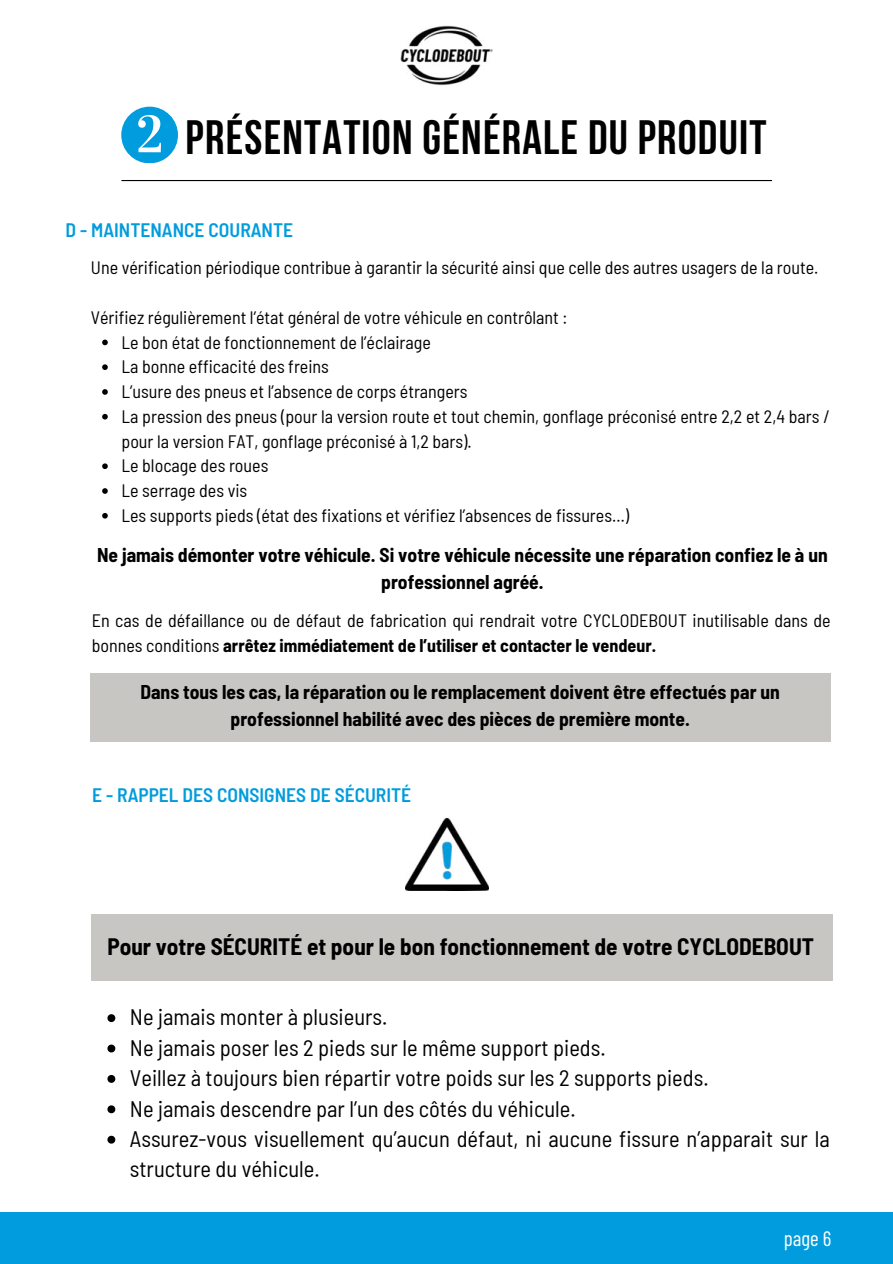
<style>
.page{position:relative;width:893px;height:1264px;background:#fff}
.page>*{position:absolute;margin:0;border:0;box-sizing:border-box;transform-origin:0 0}
.t1{font:700 48px "Bebas Neue";letter-spacing:.025em;color:#000}
.t2{font:700 semi-condensed 23.25px "Barlow";color:#000}
.t3{font:semi-condensed 22.5px/30.3px "Barlow";color:#000}
.t4{font:21px "Barlow Condensed";color:#fff}
.t5{font:700 semi-condensed 19.5px/27px "Barlow";color:#000;text-align:center}
.t6{font:600 semi-condensed 19.5px "Barlow";color:#009cdd}
.t7{font:semi-condensed 18px/24.8px "Barlow";color:#000}
.s1{font-weight:700}
</style>
<div class="page">
<div style="left:0;top:1212px;width:892px;height:51px;background:#009cdd"></div>
<img style="left:400px;top:25px;width:93px;height:61px">
<hr style="left:122px;top:180px;width:649px;height:1px;background:#000">
<svg style="left:121px;top:107px;width:56px;height:56px"></svg>
<div style="left:90px;top:673px;width:740px;height:69px;background:#c7c6c2"></div>
<div style="left:91px;top:914px;width:741px;height:66px;background:#c7c6c2"></div>
<img style="left:406px;top:818px;width:82px;height:72px">
<svg style="left:102px;top:339px;width:6px;height:6px"></svg>
<svg style="left:102px;top:364px;width:6px;height:6px"></svg>
<svg style="left:102px;top:389px;width:6px;height:6px"></svg>
<svg style="left:102px;top:414px;width:6px;height:5px"></svg>
<svg style="left:102px;top:463px;width:6px;height:6px"></svg>
<svg style="left:102px;top:488px;width:6px;height:6px"></svg>
<svg style="left:102px;top:513px;width:6px;height:5px"></svg>
<svg style="left:107px;top:1014px;width:8px;height:8px"></svg>
<svg style="left:107px;top:1044px;width:8px;height:8px"></svg>
<svg style="left:107px;top:1075px;width:8px;height:7px"></svg>
<svg style="left:107px;top:1105px;width:8px;height:8px"></svg>
<svg style="left:107px;top:1135px;width:8px;height:8px"></svg>
<h1 class="t1" style="left:186px;top:111px;width:582px">PRÉSENTATION GÉNÉRALE DU PRODUIT</h1>
<p class="t6" style="left:66px;top:215px;width:229px">D - MAINTENANCE COURANTE</p>
<p class="t7" style="left:91px;top:254px;width:729px">Une vérification périodique contribue à garantir la sécurité ainsi que celle des autres usagers de la route.</p>
<p class="t7" style="left:121px;top:304px;width:709px;text-indent:-31px">Vérifiez régulièrement l’état général de votre véhicule en contrôlant :<br>Le bon état de fonctionnement de l’éclairage<br>La bonne efficacité des freins<br>L’usure des pneus et l’absence de corps étrangers<br>La pression des pneus (pour la version route et tout chemin, gonflage préconisé entre 2,2 et 2,4 bars / pour la version FAT, gonflage préconisé à 1,2 bars).<br>Le blocage des roues<br>Le serrage des vis<br>Les supports pieds (état des fixations et vérifiez l’absences de fissures…)</p>
<p class="t5" style="left:97px;top:540px;width:732px">Ne jamais démonter votre véhicule. Si votre véhicule nécessite une réparation confiez le à un professionnel agréé.</p>
<p class="t7" style="left:92px;top:606px;width:740px">En cas de défaillance ou de défaut de fabrication qui rendrait votre CYCLODEBOUT inutilisable dans de bonnes conditions <span class="s1">arrêtez immédiatement de l’utiliser et contacter le vendeur.</span></p>
<p class="t5" style="left:140px;top:677px;width:640px">Dans tous les cas, la réparation ou le remplacement doivent être effectués par un professionnel habilité avec des pièces de première monte.</p>
<p class="t6" style="left:92px;top:780px;width:320px">E - RAPPEL DES CONSIGNES DE SÉCURITÉ</p>
<p class="t2" style="left:107px;top:930px;width:708px">Pour votre SÉCURITÉ et pour le bon fonctionnement de votre CYCLODEBOUT</p>
<p class="t3" style="left:130px;top:1000px;width:701px">Ne jamais monter à plusieurs.<br>Ne jamais poser les 2 pieds sur le même support pieds.<br>Veillez à toujours bien répartir votre poids sur les 2 supports pieds.<br>Ne jamais descendre par l’un des côtés du véhicule.<br>Assurez-vous visuellement qu’aucun défaut, ni aucune fissure n’apparait sur la structure du véhicule.</p>
<p class="t4" style="left:783px;top:1223px;width:49px">page 6</p>
</div>
